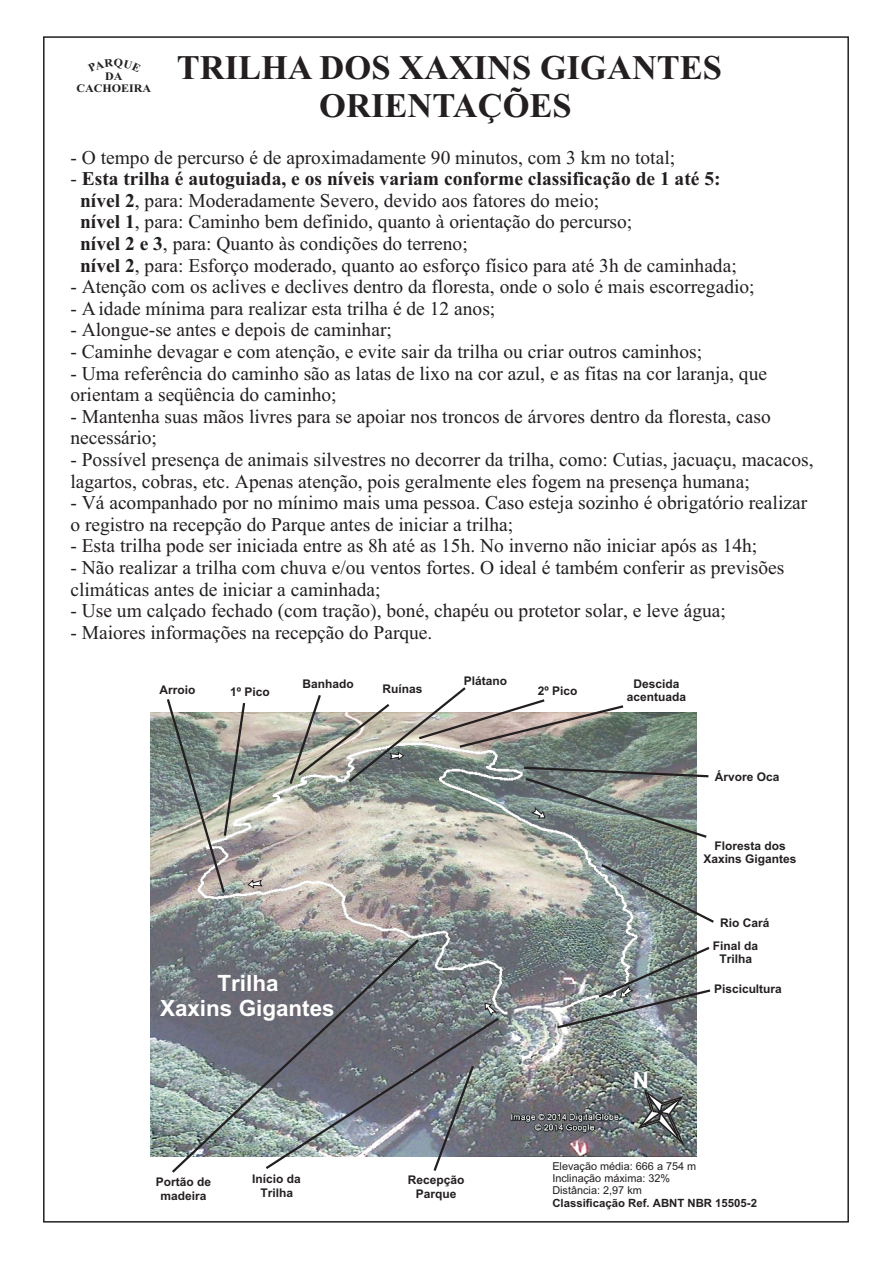
<style>
.page{position:relative;width:894px;height:1263px;background:#fff}
.page>*{position:absolute;margin:0;border:0;box-sizing:border-box;transform-origin:0 0}
.t1{font:700 34.5px/38.2px "Times New Roman";color:#231f20;text-align:center}
.t2{font:700 22.5px/25px "Arial";color:#fff;text-align:center}
.t3{font:19.5px/21.6px "Times New Roman";color:#231f20}
.t4{font:700 12px/13.4px "Arial";color:#231f20;text-align:center}
.t5{font:700 11.4px "Arial";color:#231f20}
.t6{font:700 11.4px/12.6px "Times New Roman";color:#231f20;text-align:center;scale:1.05 1}
.t7{font:10.95px/12.1px "Arial";color:#231f20}
.s1{font-weight:700}
</style>
<div class="page">
<img style="left:151px;top:713px;width:546px;height:443px">
<svg style="left:170px;top:937px;width:251px;height:236px;background:#7f878b"></svg>
<svg style="left:263px;top:1003px;width:238px;height:170px;background:#858990"></svg>
<svg style="left:165px;top:699px;width:97px;height:196px;background:#9ea19c"></svg>
<svg style="left:288px;top:687px;width:421px;height:153px"></svg>
<svg style="left:636px;top:1088px;width:51px;height:61px;background:#6e7474"></svg>
<svg style="left:599px;top:862px;width:115px;height:63px"></svg>
<img style="left:555px;top:945px;width:156px;height:85px">
<h1 class="t1" style="left:177px;top:52px;width:547px">TRILHA DOS XAXINS GIGANTES<br>ORIENTAÇÕES</h1>
<p class="t3" style="left:70px;top:148px;width:606px">- O tempo de percurso é de aproximadamente 90 minutos, com 3 km no total;</p>
<p class="t3" style="left:80px;top:170px;width:658px;text-indent:-10px">- <span class="s1">Esta trilha é autoguiada, e os níveis variam conforme classificação de 1 até 5: nível 2</span>, para: Moderadamente Severo, devido aos fatores do meio;<br><span class="s1">nível 1</span>, para: Caminho bem definido, quanto à orientação do percurso;<br><span class="s1">nível 2 e 3</span>, para: Quanto às condições do terreno;<br><span class="s1">nível 2</span>, para: Esforço moderado, quanto ao esforço físico para até 3h de caminhada;</p>
<p class="t3" style="left:70px;top:278px;width:686px">- Atenção com os aclives e declives dentro da floresta, onde o solo é mais escorregadio;</p>
<p class="t3" style="left:70px;top:299px;width:426px">- A idade mínima para realizar esta trilha é de 12 anos;</p>
<p class="t3" style="left:70px;top:321px;width:323px">- Alongue-se antes e depois de caminhar;</p>
<p class="t3" style="left:70px;top:343px;width:633px">- Caminhe devagar e com atenção, e evite sair da trilha ou criar outros caminhos;</p>
<p class="t3" style="left:70px;top:364px;width:698px">- Uma referência do caminho são as latas de lixo na cor azul, e as fitas na cor laranja, que orientam a seqüência do caminho;</p>
<p class="t3" style="left:70px;top:407px;width:702px">- Mantenha suas mãos livres para se apoiar nos troncos de árvores dentro da floresta, caso necessário;</p>
<p class="t3" style="left:70px;top:450px;width:745px">- Possível presença de animais silvestres no decorrer da trilha, como: Cutias, jacuaçu, macacos, lagartos, cobras, etc. Apenas atenção, pois geralmente eles fogem na presença humana;</p>
<p class="t3" style="left:70px;top:494px;width:738px">- Vá acompanhado por no mínimo mais uma pessoa. Caso esteja sozinho é obrigatório realizar o registro na recepção do Parque antes de iniciar a trilha;</p>
<p class="t3" style="left:70px;top:537px;width:689px">- Esta trilha pode ser iniciada entre as 8h até as 15h. No inverno não iniciar após as 14h;</p>
<p class="t3" style="left:70px;top:558px;width:716px">- Não realizar a trilha com chuva e/ou ventos fortes. O ideal é também conferir as previsões climáticas antes de iniciar a caminhada;</p>
<p class="t3" style="left:70px;top:602px;width:657px">- Use um calçado fechado (com tração), boné, chapéu ou protetor solar, e leve água;</p>
<p class="t3" style="left:70px;top:623px;width:364px">- Maiores informações na recepção do Parque.</p>
<p class="t6" style="left:77px;top:71px;width:73px">DA<br>CACHOEIRA</p>
<p class="t4" style="left:160px;top:684px;width:37px">Arroio</p>
<p class="t4" style="left:230px;top:686px;width:41px">1º Pico</p>
<p class="t4" style="left:303px;top:678px;width:53px">Banhado</p>
<p class="t4" style="left:383px;top:683px;width:41px">Ruínas</p>
<p class="t4" style="left:464px;top:675px;width:45px">Plátano</p>
<p class="t4" style="left:538px;top:685px;width:41px">2º Pico</p>
<p class="t4" style="left:627px;top:678px;width:61px">Descida acentuada</p>
<p class="t4" style="left:715px;top:771px;width:66px">Árvore Oca</p>
<p class="t4" style="left:703px;top:840px;width:95px">Floresta dos<br>Xaxins Gigantes</p>
<p class="t4" style="left:720px;top:918px;width:51px">Rio Cará</p>
<p class="t4" style="left:713px;top:940px;width:47px">Final da<br>Trilha</p>
<p class="t2" style="left:160px;top:972px;width:176px">Trilha<br>Xaxins Gigantes</p>
<p class="t4" style="left:714px;top:983px;width:69px">Piscicultura</p>
<p class="t2" style="left:633px;top:1070px;width:18px">N</p>
<p class="t4" style="left:156px;top:1177px;width:57px">Portão de madeira</p>
<p class="t4" style="left:252px;top:1173px;width:50px">Início da<br>Trilha</p>
<p class="t4" style="left:408px;top:1174px;width:58px">Recepção<br>Parque</p>
<p class="t7" style="left:552px;top:1161px;width:145px">Elevação média: 666 a 754 m<br>Inclinação máxima: 32%<br>Distância: 2,97 km</p>
<p class="t5" style="left:552px;top:1199px;width:206px">Classificação Ref. ABNT NBR 15505-2</p>
</div>
